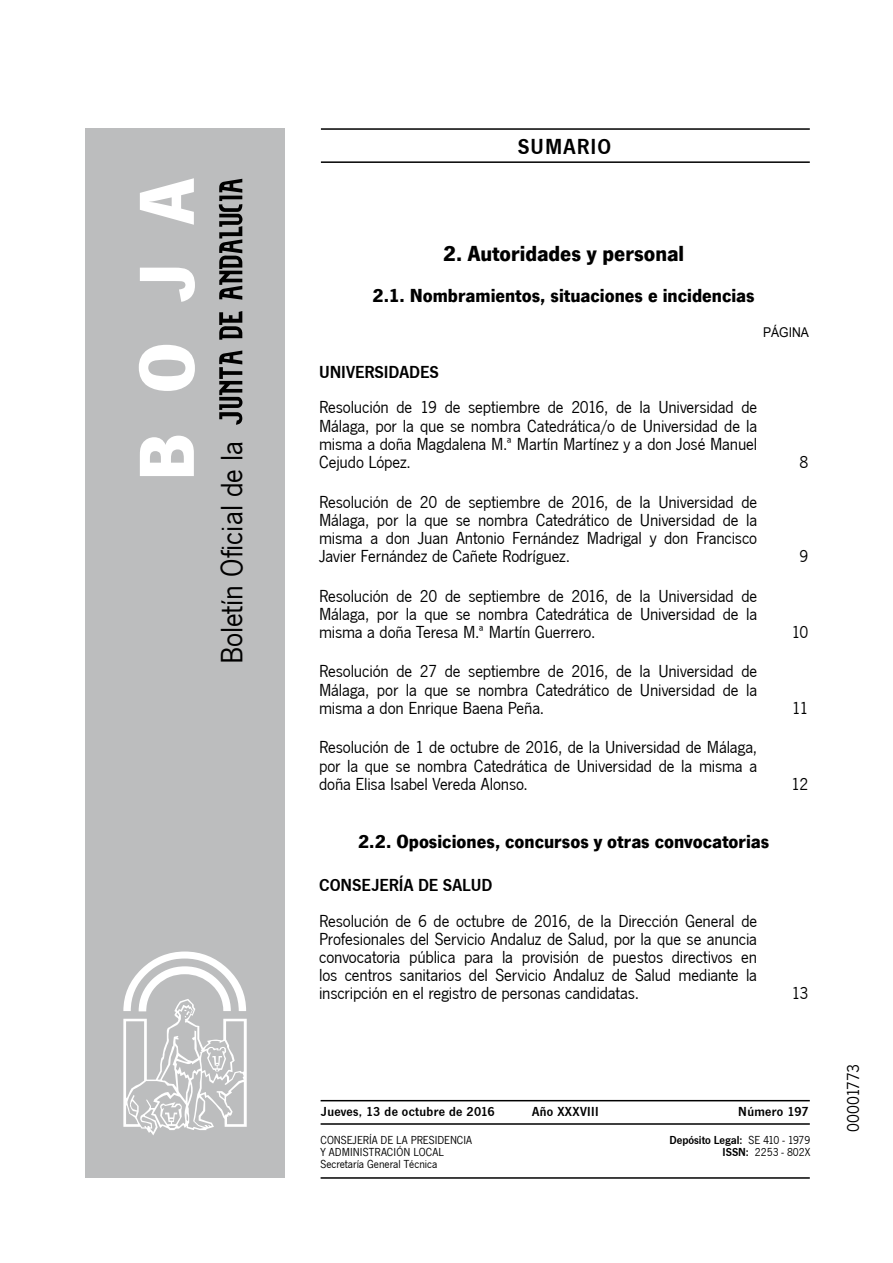
<style>
.page{position:relative;width:893px;height:1263px;background:#fff}
.page>*{position:absolute;margin:0;border:0;box-sizing:border-box;transform-origin:0 0}
.t1{font:700 81px "News Got T";color:#fff}
.t2{font:31.95px "News Got T";color:#000}
.t3{font:700 22.5px "News Got T";color:#000}
.t4{font:600 22.5px "News Got T";letter-spacing:.05em;color:#000}
.t5{font:700 19.5px "News Got T";color:#000}
.t6{font:18px/18.1px "News Got T";letter-spacing:-.01em;color:#000;text-align:justify}
.t7{font:600 18px "News Got T";letter-spacing:.005em;color:#000}
.t8{font:600 13.5px "News Got T";letter-spacing:.025em;color:#000}
.t9{font:13.5px "Arial";color:#000;scale:.9 1}
.t10{font:12px/12px "News Got T";color:#000}
.t11{font:600 12px/12px "News Got T";color:#000;text-align:right}
.s1{font-weight:400}
</style>
<div class="page">
<hr style="left:321px;top:128px;width:488px;height:2px;background:#000">
<hr style="left:321px;top:161px;width:488px;height:2px;background:#000">
<div style="left:85px;top:128px;width:200px;height:1050px;background:#bcbdbe"></div>
<svg style="left:219px;top:351px;width:23px;height:74px"></svg>
<svg style="left:219px;top:311px;width:23px;height:29px"></svg>
<svg style="left:219px;top:179px;width:23px;height:121px"></svg>
<svg style="left:123px;top:952px;width:124px;height:183px"></svg>
<hr style="left:320px;top:1100px;width:489px;height:1px;background:#000">
<hr style="left:320px;top:1177px;width:489px;height:2px;background:#000">
<hr style="left:320px;top:1123px;width:489px;height:2px;background:#000">
<h1 class="t1" style="left:119px;top:481px;width:305px;rotate:-90deg">BOJA</h1>
<h2 class="t2" style="left:214px;top:664px;width:225px;rotate:-90deg">Boletín Oficial de la</h2>
<p class="t4" style="left:517px;top:134px;width:95px">SUMARIO</p>
<p class="t3" style="left:443px;top:240px;width:243px">2. Autoridades y personal</p>
<p class="t5" style="left:372px;top:284px;width:384px">2.1. Nombramientos, situaciones e incidencias</p>
<p class="t9" style="left:763px;top:323px;width:53px">PÁGINA</p>
<p class="t7" style="left:319px;top:362px;width:56px">Universidad</p>
<p class="t7" style="left:420px;top:362px;width:18px">es</p>
<p class="t6" style="left:319px;top:399px;width:439px">Resolución de 19 de septiembre de 2016, de la Universidad de Málaga, por la que se nombra Catedrática/o de Universidad de la misma a doña Magdalena M.ª Martín Martínez y a don José Manuel Cejudo López.</p>
<p class="t6" style="left:319px;top:493px;width:439px">Resolución de 20 de septiembre de 2016, de la Universidad de Málaga, por la que se nombra Catedrático de Universidad de la misma a don Juan Antonio Fernández Madrigal y don Francisco Javier Fernández de Cañete Rodríguez.</p>
<p class="t6" style="left:319px;top:587px;width:439px">Resolución de 20 de septiembre de 2016, de la Universidad de Málaga, por la que se nombra Catedrática de Universidad de la misma a doña Teresa M.ª Martín Guerrero.</p>
<p class="t6" style="left:319px;top:663px;width:439px">Resolución de 27 de septiembre de 2016, de la Universidad de Málaga, por la que se nombra Catedrático de Universidad de la misma a don Enrique Baena Peña.</p>
<p class="t6" style="left:319px;top:739px;width:439px">Resolución de 1 de octubre de 2016, de la Universidad de Málaga, por la que se nombra Catedrática de Universidad de la misma a doña Elisa Isabel Vereda Alonso.</p>
<p class="t5" style="left:358px;top:830px;width:413px">2.2. Oposiciones, concursos y otras convocatorias</p>
<p class="t7" style="left:319px;top:875px;width:145px">Consejería de Salud</p>
<p class="t6" style="left:319px;top:912px;width:439px">Resolución de 6 de octubre de 2016, de la Dirección General de Profesionales del Servicio Andaluz de Salud, por la que se anuncia convocatoria pública para la provisión de puestos directivos en los centros sanitarios del Servicio Andaluz de Salud mediante la inscripción en el registro de personas candidatas.</p>
<p class="t6" style="left:799px;top:453px;width:10px">8</p>
<p class="t6" style="left:799px;top:547px;width:10px">9</p>
<p class="t6" style="left:791px;top:623px;width:18px">10</p>
<p class="t6" style="left:792px;top:699px;width:18px">11</p>
<p class="t6" style="left:791px;top:775px;width:19px">12</p>
<p class="t6" style="left:791px;top:985px;width:18px">13</p>
<p class="t8" style="left:321px;top:1104px;width:175px">Jueves, 13 de octubre de 2016</p>
<p class="t8" style="left:532px;top:1104px;width:68px">Año XXXVIII</p>
<p class="t8" style="left:738px;top:1104px;width:72px">Número 197</p>
<p class="t10" style="left:320px;top:1134px;width:153px">CONSEJERÍA DE LA PRESIDENCIA<br>Y ADMINISTRACIÓN LOCAL<br>Secretaría General Técnica</p>
<p class="t11" style="left:669px;top:1134px;width:142px">Depósito Legal: <span class="s1">SE 410 - 1979<br></span>ISSN: <span class="s1">2253 - 802X</span></p>
<p class="t6" style="left:844px;top:1132px;width:69px;rotate:-90deg">00001773</p>
</div>
